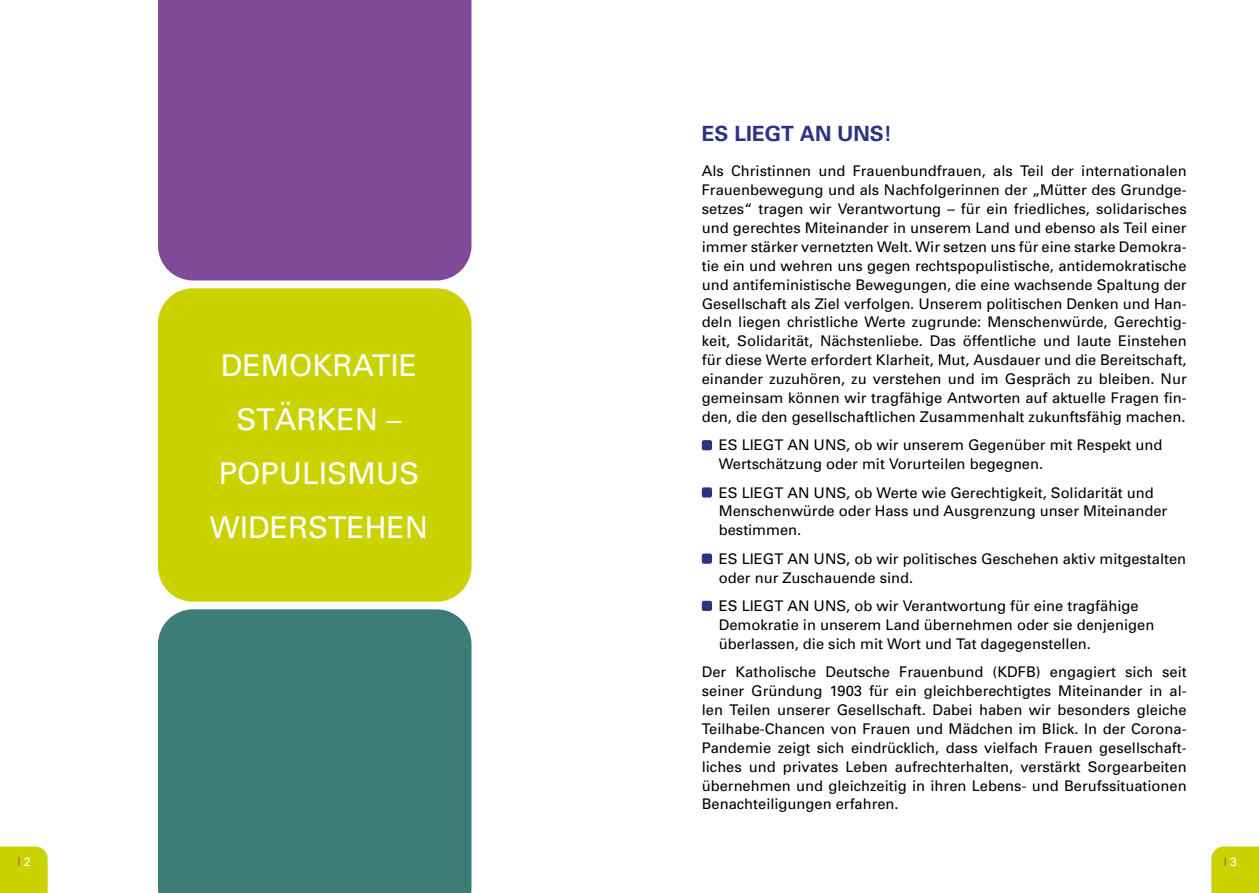
<style>
.page{position:relative;width:1259px;height:893px;background:#fff}
.page>*{position:absolute;margin:0;border:0;box-sizing:border-box;transform-origin:0 0}
.t1{font:30px/54px "Univers";color:#fff;text-align:center}
.t2{font:700 21px "Univers";color:#2d3383}
.t3{font:14.7px/18.9px "Univers";color:#000}
.t4{font:12px "Univers";color:#b9367e}
.s1{color:#fff}
</style>
<div class="page">
<div style="left:0;top:846px;width:48px;height:47px;background:#cad200"></div>
<div style="left:1211px;top:846px;width:48px;height:47px;background:#cad200"></div>
<div style="left:702px;top:440px;width:10px;height:10px;background:#2d3383;border-radius:2px"></div>
<div style="left:702px;top:487px;width:10px;height:11px;background:#2d3383;border-radius:2px"></div>
<div style="left:702px;top:553px;width:10px;height:11px;background:#2d3383;border-radius:2px"></div>
<div style="left:702px;top:601px;width:10px;height:10px;background:#2d3383;border-radius:2px"></div>
<div style="left:158px;top:288px;width:313px;height:314px;background:#cad200;border-radius:35px"></div>
<div style="left:158px;top:0;width:313px;height:280px;background:#814997"></div>
<div style="left:158px;top:609px;width:313px;height:284px;background:#3c7d78"></div>
<h1 class="t1" style="left:210px;top:338px;width:220px">DEMOKRATIE<br>STÄRKEN –<br>POPULISMUS<br>WIDERSTEHEN</h1>
<h2 class="t2" style="left:702px;top:120px;width:192px">ES LIEGT AN UNS!</h2>
<p class="t3" style="left:702px;top:161px;width:486px;text-align:justify">Als Christinnen und Frauenbundfrauen, als Teil der internationalen Frauenbewegung und als Nachfolgerinnen der „Mütter des Grundge&shy;setzes“ tragen wir Verantwortung – für ein friedliches, solidarisches und gerechtes Miteinander in unserem Land und ebenso als Teil einer immer stärker vernetzten Welt. Wir setzen uns für eine starke Demokra&shy;tie ein und wehren uns gegen rechtspopulistische, antidemokratische und antifeministische Bewegungen, die eine wachsende Spaltung der Gesellschaft als Ziel verfolgen. Unserem politischen Denken und Han&shy;deln liegen christliche Werte zugrunde: Menschenwürde, Gerechtig&shy;keit, Solidarität, Nächstenliebe. Das öffentliche und laute Einstehen für diese Werte erfordert Klarheit, Mut, Ausdauer und die Bereitschaft, einander zuzuhören, zu verstehen und im Gespräch zu bleiben. Nur gemeinsam können wir tragfähige Antworten auf aktuelle Fragen fin&shy;den, die den gesellschaftlichen Zusammenhalt zukunftsfähig machen.</p>
<p class="t3" style="left:719px;top:435px;width:445px">ES LIEGT AN UNS, ob wir unserem Gegenüber mit Respekt und<br>Wertschätzung oder mit Vorurteilen begegnen.</p>
<p class="t3" style="left:719px;top:483px;width:450px">ES LIEGT AN UNS, ob Werte wie Gerechtigkeit, Solidarität und<br>Menschenwürde oder Hass und Ausgrenzung unser Miteinander bestimmen.</p>
<p class="t3" style="left:719px;top:549px;width:469px">ES LIEGT AN UNS, ob wir politisches Geschehen aktiv mitgestalten oder nur Zuschauende sind.</p>
<p class="t3" style="left:719px;top:596px;width:437px">ES LIEGT AN UNS, ob wir Verantwortung für eine tragfähige<br>Demokratie in unserem Land übernehmen oder sie denjenigen überlassen, die sich mit Wort und Tat dagegenstellen.</p>
<p class="t3" style="left:702px;top:662px;width:486px;text-align:justify">Der Katholische Deutsche Frauenbund (KDFB) engagiert sich seit seiner Gründung 1903 für ein gleichberechtigtes Miteinander in al&shy;len Teilen unserer Gesellschaft. Dabei haben wir besonders gleiche Teilhabe-Chancen von Frauen und Mädchen im Blick. In der Corona-Pandemie zeigt sich eindrücklich, dass vielfach Frauen gesellschaft&shy;liches und privates Leben aufrechterhalten, verstärkt Sorgearbeiten übernehmen und gleichzeitig in ihren Lebens- und Berufssituationen Benachteiligungen erfahren.</p>
<p class="t4" style="left:17px;top:854px;width:15px">| <span class="s1">2</span></p>
<p class="t4" style="left:1223px;top:854px;width:15px">| <span class="s1">3</span></p>
</div>
